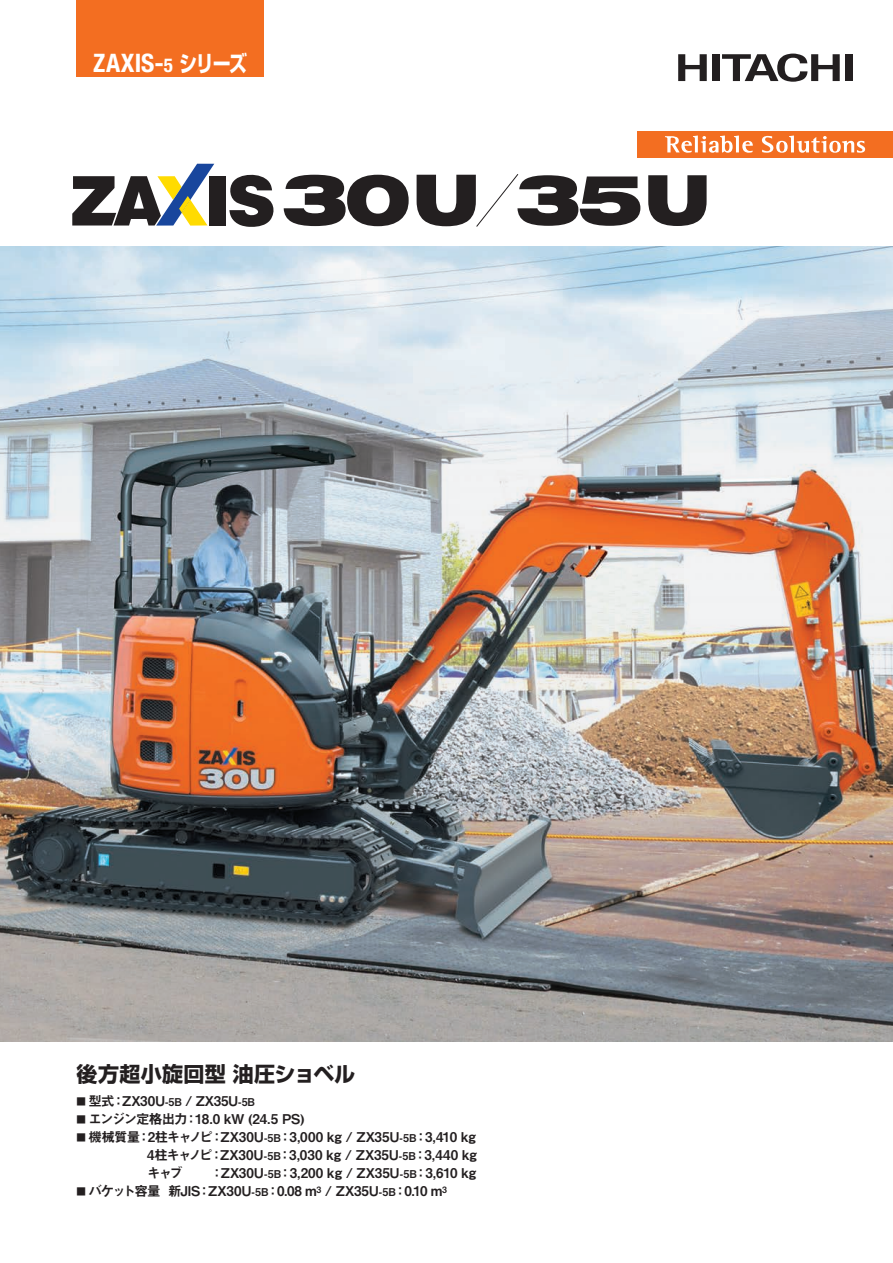
<style>
.page{position:relative;width:893px;height:1263px;background:#fff}
.page>*{position:absolute;margin:0;border:0;box-sizing:border-box;transform-origin:0 0}
.t1{font:700 condensed 25.5px "Helvetica Neue LT Pro";letter-spacing:.01em;color:#fff}
.t2{font:700 21px "Shin Go Pro";letter-spacing:.015em;color:#231f20}
.t3{font:13.5px/18px "Midashi Go Pro MB31";letter-spacing:-.02em;color:#231f20;text-align:justify}
.t4{font:13.5px "Midashi Go Pro MB31";color:#231f20}
.t5{font:13.5px "Midashi Go Pro MB31";letter-spacing:-.065em;color:#231f20}
.s1{font-size:19.2px}
.s2{font-family:"Shin Go Pro";font-stretch:normal;font-size:22.5px}
.s3{font-size:9.45px}
.s4{font-size:10.8px}
</style>
<div class="page">
<div style="left:845px;top:54px;width:7px;height:27px;background:#231f20"></div>
<div style="left:712px;top:54px;width:7px;height:27px;background:#231f20"></div>
<svg style="left:722px;top:54px;width:118px;height:28px"></svg>
<svg style="left:678px;top:54px;width:29px;height:27px"></svg>
<div style="left:638px;top:131px;width:255px;height:27px;background:#f36e21"></div>
<svg style="left:665px;top:135px;width:88px;height:18px"></svg>
<svg style="left:762px;top:135px;width:103px;height:18px"></svg>
<div style="left:77px;top:0;width:187px;height:77px;background:#f36e21"></div>
<svg style="left:229px;top:174px;width:45px;height:53px"></svg>
<div style="left:209px;top:176px;width:16px;height:50px;background:#231f20"></div>
<svg style="left:72px;top:164px;width:142px;height:62px"></svg>
<svg style="left:284px;top:175px;width:125px;height:51px"></svg>
<svg style="left:648px;top:175px;width:59px;height:51px"></svg>
<svg style="left:417px;top:174px;width:223px;height:53px"></svg>
<img style="left:0;top:247px;width:893px;height:795px">
<h1 class="t1" style="left:93px;top:48px;width:155px">ZAXIS-<span class="s1">5</span> <span class="s2">シリーズ</span></h1>
<h2 class="t2" style="left:77px;top:1057px;width:280px">後方超小旋回型 油圧ショベル</h2>
<p class="t3" style="left:77px;top:1090px;width:180px"><span class="s3">■</span> 型式：ZX30U<span class="s4">-5B</span> / ZX35U<span class="s4">-5B</span></p>
<p class="t5" style="left:77px;top:1108px;width:229px"><span class="s3">■</span> エンジン定格出力：18.0 kW (24.5 PS)</p>
<p class="t3" style="left:147px;top:1126px;width:332px;text-indent:-70px"><span class="s3">■</span> 機械質量：2柱キャノピ：ZX30U<span class="s4">-5B</span>：3,000 kg / ZX35U<span class="s4">-5B</span>：3,410 kg 4柱キャノピ：ZX30U<span class="s4">-5B</span>：3,030 kg / ZX35U<span class="s4">-5B</span>：3,440 kgキャブ</p>
<p class="t4" style="left:210px;top:1162px;width:268px">：ZX30U<span class="s4">-5B</span>：3,200 kg / ZX35U<span class="s4">-5B</span>：3,610 kg</p>
<p class="t3" style="left:77px;top:1180px;width:372px"><span class="s3">■</span> バケット容量 新JIS：ZX30U<span class="s4">-5B</span>：0.08 m<sup>3</sup> / ZX35U<span class="s4">-5B</span>：0.10 m<sup>3</sup></p>
</div>
